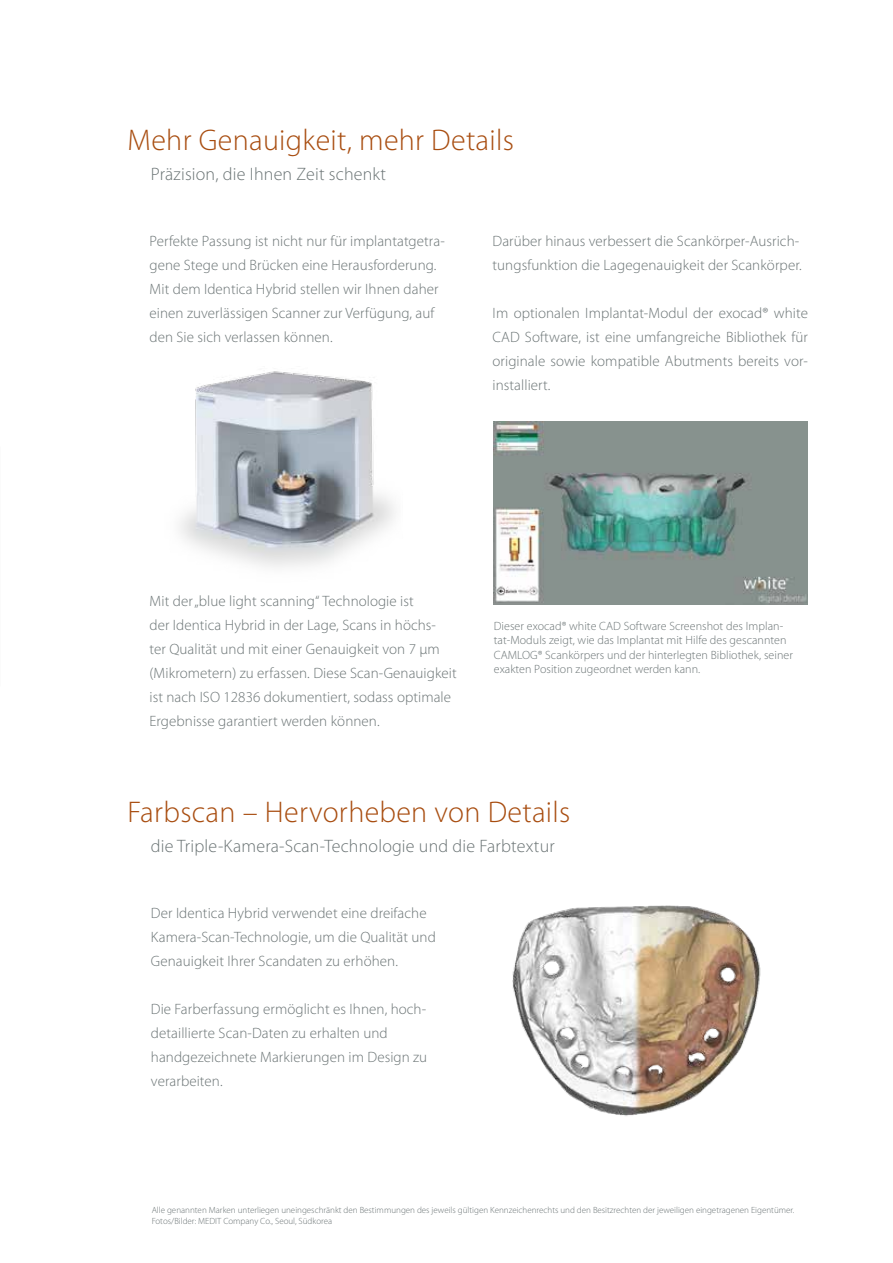
<style>
.page{position:relative;width:893px;height:1263px;background:#fff}
.page>*{position:absolute;margin:0;border:0;box-sizing:border-box;transform-origin:0 0}
.t1{font:300 30px "Myriad Pro";letter-spacing:.01em;color:#a84d10}
.t2{font:300 18px "Myriad Pro";letter-spacing:.01em;color:#6a7374}
.t3{font:300 15px/24px "Myriad Pro";letter-spacing:.005em;color:#6a7374}
.t4{font:300 12px/14.4px "Myriad Pro";letter-spacing:.005em;color:#6a7374}
.t5{font:300 9px/10.8px "Myriad Pro";color:#6a7374}
</style>
<div class="page">
<img style="left:512px;top:905px;width:249px;height:211px">
<img style="left:180px;top:371px;width:215px;height:196px">
<img style="left:494px;top:422px;width:314px;height:183px">
<h1 class="t1" style="left:128px;top:122px;width:388px">Mehr Genauigkeit, mehr Details</h1>
<p class="t2" style="left:151px;top:163px;width:236px">Präzision, die Ihnen Zeit schenkt</p>
<p class="t3" style="left:150px;top:229px;width:297px">Perfekte Passung ist nicht nur für implantatgetra&shy;gene Stege und Brücken eine Herausforderung.<br>Mit dem Identica Hybrid stellen wir Ihnen daher einen zuverlässigen Scanner zur Verfügung, auf den Sie sich verlassen können.</p>
<p class="t3" style="left:493px;top:229px;width:311px">Darüber hinaus verbessert die Scankörper-Ausrich&shy;tungsfunktion die Lagegenauigkeit der Scankörper.</p>
<p class="t3" style="left:493px;top:301px;width:317px;text-align:justify">Im optionalen Implantat-Modul der exocad® white CAD Software, ist eine umfangreiche Bibliothek für originale sowie kompatible Abutments bereits vor&shy;installiert.</p>
<p class="t3" style="left:150px;top:589px;width:309px">Mit der „blue light scanning“ Technologie ist<br>der Identica Hybrid in der Lage, Scans in höchs-<br>ter Qualität und mit einer Genauigkeit von 7 µm (Mikrometern) zu erfassen. Diese Scan-Genauigkeit ist nach ISO 12836 dokumentiert, sodass optimale Ergebnisse garantiert werden können.</p>
<p class="t4" style="left:494px;top:619px;width:301px">Dieser exocad® white CAD Software Screenshot des Implan&shy;tat-Moduls zeigt, wie das Implantat mit Hilfe des gescannten CAMLOG® Scankörpers und der hinterlegten Bibliothek, seiner exakten Position zugeordnet werden kann.</p>
<h1 class="t1" style="left:128px;top:794px;width:444px">Farbscan – Hervorheben von Details</h1>
<p class="t2" style="left:151px;top:835px;width:405px">die Triple-Kamera-Scan-Technologie und die Farbtextur</p>
<p class="t3" style="left:151px;top:901px;width:286px">Der Identica Hybrid verwendet eine dreifache<br>Kamera-Scan-Technologie, um die Qualität und<br>Genauigkeit Ihrer Scandaten zu erhöhen.</p>
<p class="t3" style="left:151px;top:997px;width:278px">Die Farberfassung ermöglicht es Ihnen, hoch&shy;detaillierte Scan-Daten zu erhalten und handgezeichnete Markierungen im Design zu verarbeiten.</p>
<p class="t5" style="left:152px;top:1204px;width:644px">Alle genannten Marken unterliegen uneingeschränkt den Bestimmungen des jeweils gültigen Kennzeichenrechts und den Besitzrechten der jeweiligen eingetragenen Eigentümer.<br>Fotos/Bilder: MEDIT Company Co., Seoul, Südkorea</p>
</div>
